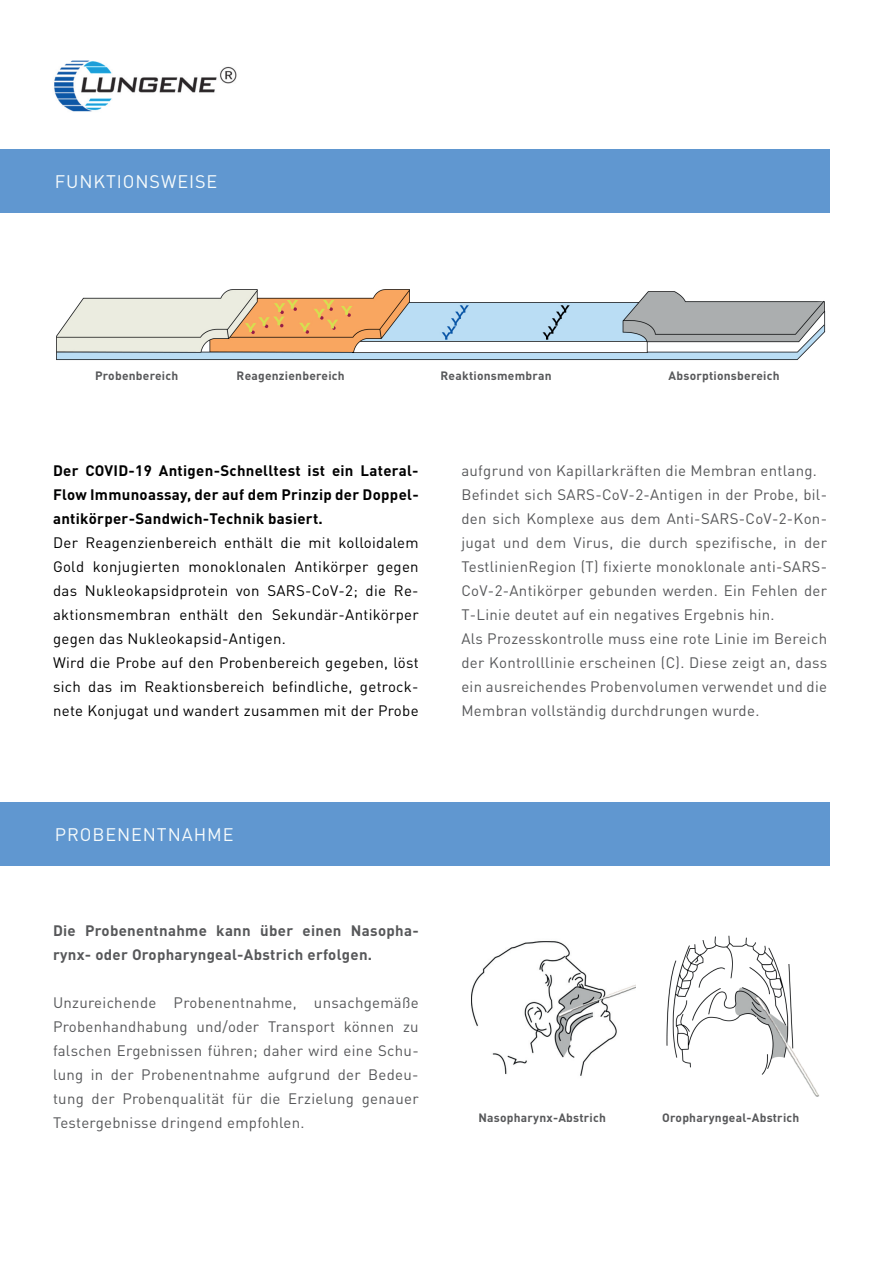
<style>
.page{position:relative;width:893px;height:1263px;background:#fff}
.page>*{position:absolute;margin:0;border:0;box-sizing:border-box;transform-origin:0 0}
.t1{font:18px "DIN Pro";letter-spacing:.05em;color:#f6fbfc}
.t2{font:15px/24px "DIN Pro";letter-spacing:.02em;color:#57585a}
.t3{font:15px/24px "DIN Pro";letter-spacing:.02em;color:#000001}
.t4{font:700 15px/24px "DIN Pro";letter-spacing:.02em;color:#000001;text-align:justify}
.t5{font:700 15px/24px "DIN Pro";letter-spacing:.02em;color:#57585a}
.t6{font:700 12px "DIN Pro";letter-spacing:.02em;color:#57585a}
</style>
<div class="page">
<div style="left:0;top:149px;width:829px;height:63px;background:#6097d0"></div>
<img style="left:54px;top:60px;width:183px;height:52px">
<img style="left:56px;top:289px;width:770px;height:71px">
<div style="left:0;top:802px;width:829px;height:63px;background:#6097d0"></div>
<img style="left:471px;top:941px;width:165px;height:135px">
<img style="left:666px;top:935px;width:153px;height:162px">
<p class="t1" style="left:55px;top:169px;width:164px">FUNKTIONSWEISE</p>
<p class="t6" style="left:95px;top:367px;width:85px">Probenbereich</p>
<p class="t6" style="left:237px;top:367px;width:110px">Reagenzienbereich</p>
<p class="t6" style="left:440px;top:367px;width:113px">Reaktionsmembran</p>
<p class="t6" style="left:669px;top:367px;width:112px">Absorptionsbereich</p>
<p class="t4" style="left:53px;top:458px;width:367px">Der COVID-19 Antigen-Schnelltest ist ein Lateral-Flow Immunoassay, der auf dem Prinzip der Doppel&shy;antikörper-Sandwich-Technik basiert.</p>
<p class="t3" style="left:53px;top:530px;width:367px">Der Reagenzienbereich enthält die mit kolloidalem Gold konjugierten monoklonalen Antikörper gegen das Nukleokapsidprotein von SARS-CoV-2; die Re&shy;aktionsmembran enthält den Sekundär-Antikörper gegen das Nukleokapsid-Antigen.<br>Wird die Probe auf den Probenbereich gegeben, löst sich das im Reaktionsbereich befindliche, getrock&shy;nete Konjugat und wandert zusammen mit der Probe</p>
<p class="t2" style="left:461px;top:458px;width:367px">aufgrund von Kapillarkräften die Membran entlang.<br>Befindet sich SARS-CoV-2-Antigen in der Probe, bil&shy;den sich Komplexe aus dem Anti-SARS-CoV-2-Kon&shy;jugat und dem Virus, die durch spezifische, in der TestlinienRegion (T) fixierte monoklonale anti-SARS-CoV-2-Antikörper gebunden werden. Ein Fehlen der T-Linie deutet auf ein negatives Ergebnis hin.<br>Als Prozesskontrolle muss eine rote Linie im Bereich der Kontrolllinie erscheinen (C). Diese zeigt an, dass ein ausreichendes Probenvolumen verwendet und die Membran vollständig durchdrungen wurde.</p>
<p class="t1" style="left:55px;top:822px;width:180px">PROBENENTNAHME</p>
<p class="t5" style="left:53px;top:918px;width:367px">Die Probenentnahme kann über einen Nasopha&shy;rynx- oder Oropharyngeal-Abstrich erfolgen.</p>
<p class="t2" style="left:53px;top:990px;width:367px;text-align:justify">Unzureichende Probenentnahme, unsachgemäße Probenhandhabung und/oder Transport können zu falschen Ergebnissen führen; daher wird eine Schu&shy;lung in der Probenentnahme aufgrund der Bedeu&shy;tung der Probenqualität für die Erzielung genauer Testergebnisse dringend empfohlen.</p>
<p class="t6" style="left:478px;top:1110px;width:129px">Nasopharynx-Abstrich</p>
<p class="t6" style="left:662px;top:1110px;width:139px">Oropharyngeal-Abstrich</p>
</div>
